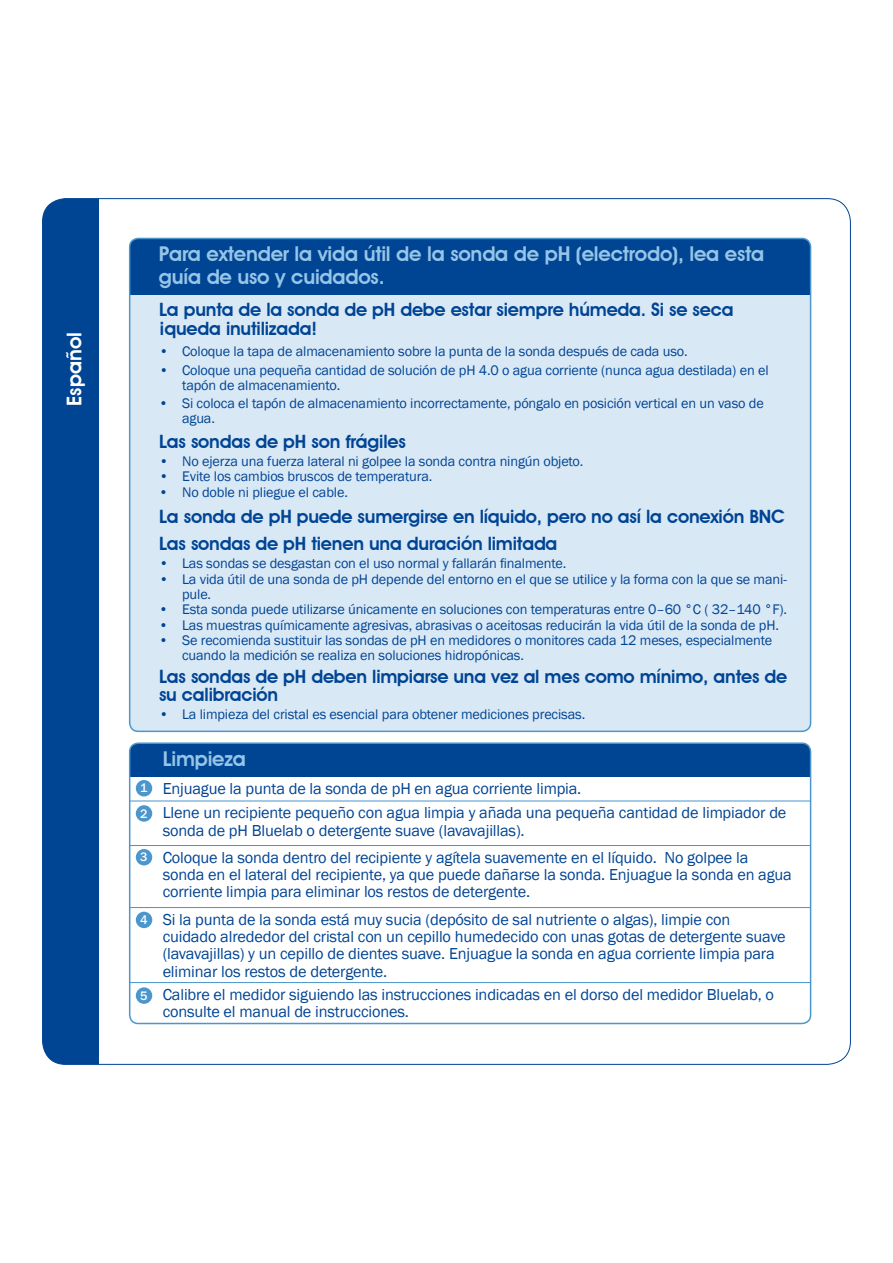
<style>
.page{position:relative;width:893px;height:1263px;background:#fff}
.page>*{position:absolute;margin:0;border:0;box-sizing:border-box;transform-origin:0 0}
.t1{font:600 20.4px/22.5px "Avant Garde IT Cby BT";letter-spacing:-.01em;color:#96c5e7}
.t2{font:600 20.4px "Avant Garde IT Cby BT";color:#fff}
.t3{font:600 18.3px/19.4px "Avant Garde IT Cby BT";letter-spacing:-.01em;color:#004494}
.t4{font:16.35px/17.4px "Franklin Gothic";letter-spacing:-.01em;color:#004494}
.t5{font:14.25px/15.3px "Franklin Gothic";letter-spacing:-.01em;color:#004494}
.t6{font:500 12.3px/25.2px "Franklin Gothic IT Cby BT";color:#fff}
</style>
<div class="page">
<div style="left:43px;top:199px;width:56px;height:865px;background:#004494"></div>
<div style="left:130px;top:238px;width:681px;height:80px;background:#004494"></div>
<div style="left:130px;top:295px;width:681px;height:436px;background:#d9e8f5"></div>
<div style="left:129px;top:238px;width:682px;height:494px;border:2px solid #4a96cd;border-radius:9px"></div>
<div style="left:130px;top:743px;width:681px;height:33px;background:#004494"></div>
<hr style="left:130px;top:800px;width:681px;height:1px;background:#4a96cd">
<hr style="left:130px;top:845px;width:681px;height:1px;background:#4a96cd">
<hr style="left:130px;top:907px;width:681px;height:1px;background:#4a96cd">
<hr style="left:130px;top:982px;width:681px;height:1px;background:#4a96cd">
<div style="left:129px;top:742px;width:682px;height:282px;border:2px solid #4a96cd;border-radius:9px"></div>
<div style="left:136px;top:780px;width:16px;height:16px;background:#4a96cd;border-radius:50%"></div>
<div style="left:136px;top:805px;width:16px;height:17px;background:#4a96cd;border-radius:50%"></div>
<div style="left:136px;top:849px;width:16px;height:16px;background:#4a96cd;border-radius:50%"></div>
<div style="left:136px;top:912px;width:16px;height:16px;background:#4a96cd;border-radius:50%"></div>
<div style="left:136px;top:987px;width:16px;height:17px;background:#4a96cd;border-radius:50%"></div>
<h1 class="t2" style="left:62px;top:406px;width:75px;rotate:-90deg">Español</h1>
<p class="t6" style="left:140px;top:775px;width:9px">1<br>2</p>
<p class="t6" style="left:140px;top:844px;width:9px">3</p>
<p class="t6" style="left:140px;top:907px;width:9px">4</p>
<p class="t6" style="left:140px;top:983px;width:9px">5</p>
<h1 class="t1" style="left:159px;top:243px;width:607px">Para extender la vida útil de la sonda de pH (electrodo), lea esta guía de uso y cuidados.</h1>
<p class="t3" style="left:159px;top:300px;width:576px">La punta de la sonda de pH debe estar siempre húmeda. Si se seca ¡queda inutilizada!</p>
<p class="t5" style="left:159px;top:344px;width:530px">• Coloque la tapa de almacenamiento sobre la punta de la sonda después de cada uso.</p>
<p class="t5" style="left:182px;top:363px;width:588px;text-indent:-23px">• Coloque una pequeña cantidad de solución de pH 4.0 o agua corriente (nunca agua destilada) en el tapón de almacenamiento.</p>
<p class="t5" style="left:182px;top:396px;width:583px;text-indent:-23px">• Si coloca el tapón de almacenamiento incorrectamente, póngalo en posición vertical en un vaso de agua.</p>
<p class="t3" style="left:159px;top:432px;width:248px">Las sondas de pH son frágiles</p>
<p class="t5" style="left:159px;top:454px;width:426px">• No ejerza una fuerza lateral ni golpee la sonda contra ningún objeto.</p>
<p class="t5" style="left:159px;top:469px;width:275px">• Evite los cambios bruscos de temperatura.</p>
<p class="t5" style="left:159px;top:485px;width:190px">• No doble ni pliegue el cable.</p>
<p class="t3" style="left:159px;top:503px;width:627px;line-height:27.3px">La sonda de pH puede sumergirse en líquido, pero no así la conexión BNC<br>Las sondas de pH tienen una duración limitada</p>
<p class="t5" style="left:159px;top:556px;width:409px">• Las sondas se desgastan con el uso normal y fallarán finalmente.</p>
<p class="t5" style="left:182px;top:572px;width:606px;text-indent:-23px">• La vida útil de una sonda de pH depende del entorno en el que se utilice y la forma con la que se mani&shy;pule.</p>
<p class="t5" style="left:159px;top:602px;width:630px">• Esta sonda puede utilizarse únicamente en soluciones con temperaturas entre 0–60 °C ( 32–140 °F).</p>
<p class="t5" style="left:159px;top:618px;width:621px">• Las muestras químicamente agresivas, abrasivas o aceitosas reducirán la vida útil de la sonda de pH.</p>
<p class="t5" style="left:182px;top:633px;width:592px;text-indent:-23px">• Se recomienda sustituir las sondas de pH en medidores o monitores cada 12 meses, especialmente cuando la medición se realiza en soluciones hidropónicas.</p>
<p class="t3" style="left:159px;top:668px;width:630px;line-height:17.4px">Las sondas de pH deben limpiarse una vez al mes como mínimo, antes de su calibración</p>
<p class="t5" style="left:159px;top:707px;width:428px">• La limpieza del cristal es esencial para obtener mediciones precisas.</p>
<h1 class="t1" style="left:163px;top:747px;width:85px">Limpieza</h1>
<p class="t4" style="left:163px;top:776px;width:625px;line-height:24.6px">Enjuague la punta de la sonda de pH en agua corriente limpia.<br>Llene un recipiente pequeño con agua limpia y añada una pequeña cantidad de limpiador de</p>
<p class="t4" style="left:163px;top:817px;width:587px;line-height:27.2px">sonda de pH Bluelab o detergente suave (lavavajillas).<br>Coloque la sonda dentro del recipiente y agítela suavemente en el líquido. No golpee la</p>
<p class="t4" style="left:163px;top:866px;width:631px">sonda en el lateral del recipiente, ya que puede dañarse la sonda. Enjuague la sonda en agua corriente limpia para eliminar los restos de detergente.</p>
<p class="t4" style="left:163px;top:911px;width:625px">Si la punta de la sonda está muy sucia (depósito de sal nutriente o algas), limpie con cuidado alrededor del cristal con un cepillo humedecido con unas gotas de detergente suave (lavavajillas) y un cepillo de dientes suave. Enjuague la sonda en agua corriente limpia para eliminar los restos de detergente.</p>
<p class="t4" style="left:163px;top:986px;width:613px">Calibre el medidor siguiendo las instrucciones indicadas en el dorso del medidor Bluelab, o consulte el manual de instrucciones.</p>
</div>
